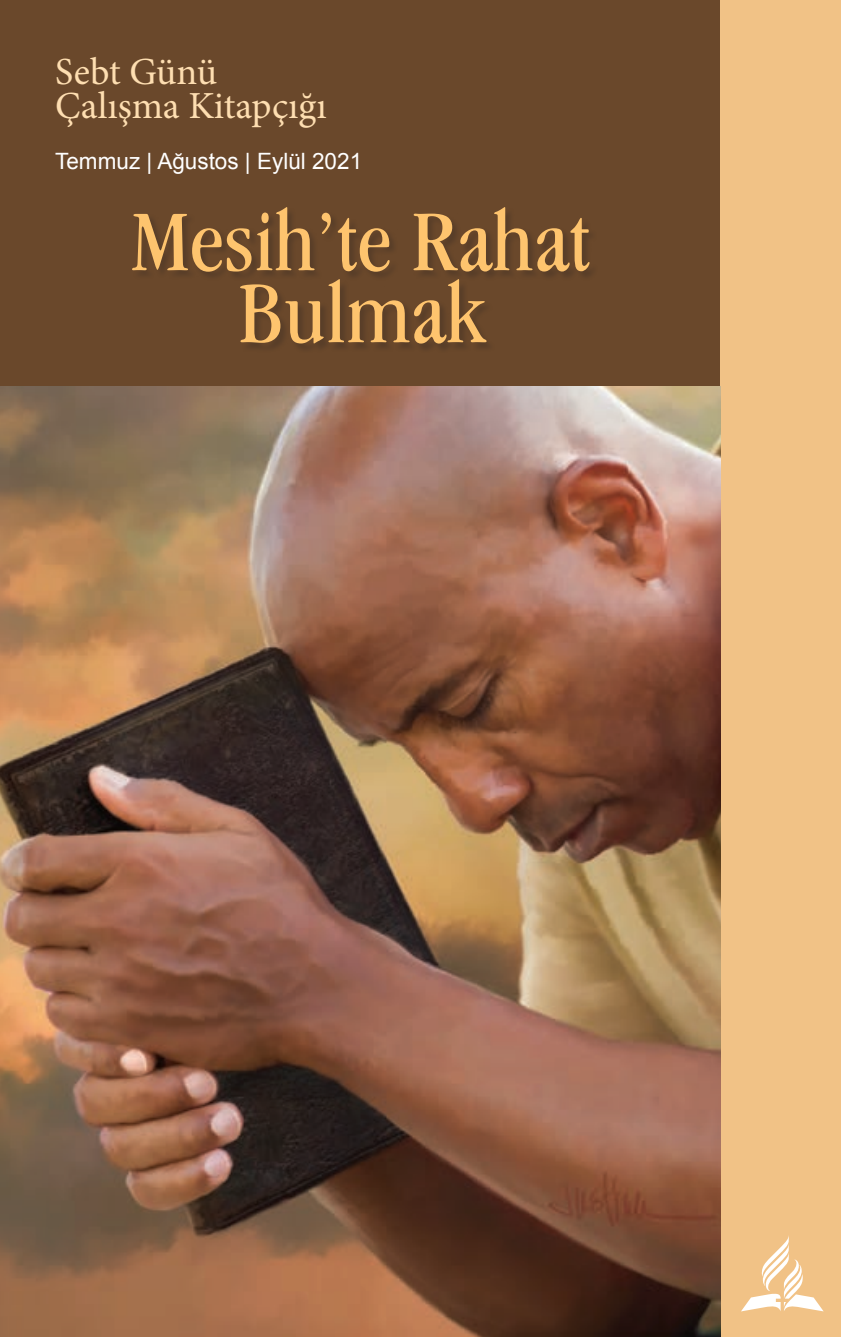
<style>
.page{position:relative;width:841px;height:1337px;background:#fff}
.page>*{position:absolute;margin:0;border:0;box-sizing:border-box;transform-origin:0 0}
.t1{font:condensed 90px/72px "Garamond IT Cby BT";color:#fec46e;text-align:center}
.t2{font:38.25px "Minion Pro";color:#fedeb1}
.t3{font:22.5px "Arial";color:#fff}
</style>
<div class="page">
<div style="left:0;top:0;width:841px;height:1336px;background:#6a482b"></div>
<div style="left:721px;top:0;width:120px;height:1336px;background:#f1c286"></div>
<div style="left:133px;top:208px;width:465px;height:145px;background:#231f20;opacity:.25"></div>
<img style="left:0;top:386px;width:721px;height:950px">
<svg style="left:741px;top:1236px;width:82px;height:75px"></svg>
<p class="t2" style="left:55px;top:46px;width:163px">Sebt Günü</p>
<p class="t2" style="left:55px;top:80px;width:273px">Çalışma Kitapçığı</p>
<p class="t3" style="left:55px;top:146px;width:308px">Temmuz | Ağustos | Eylül 2021</p>
<p class="t1" style="left:132px;top:205px;width:459px">Mesih’te Rahat<br>Bulmak</p>
</div>
